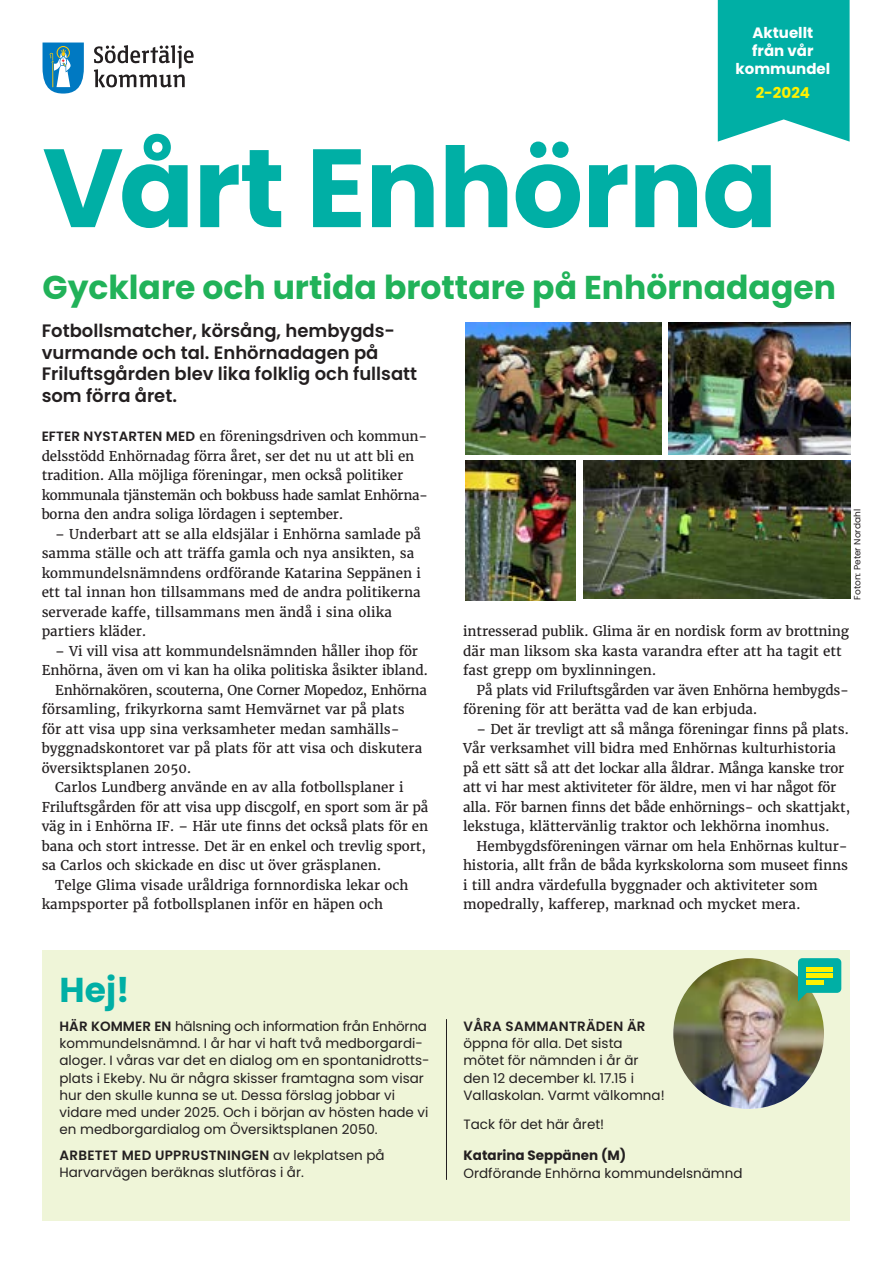
<style>
.page{position:relative;width:893px;height:1263px;background:#fff}
.page>*{position:absolute;margin:0;border:0;box-sizing:border-box;transform-origin:0 0}
.t1{font:700 111px "Poppins Latin";letter-spacing:-.01em;color:#00afa5}
.t2{font:700 34.5px "Poppins Latin";color:#00afa5}
.t3{font:700 33px "Poppins Latin";color:#21b259}
.t4{font:600 18px/21.6px "Poppins Latin";color:#231f20}
.t5{font:700 15px/18px "Poppins Latin";color:#fff;text-align:center}
.t6{font:700 15px "Poppins Latin";color:#fff101}
.t7{font:13.5px/19.5px "Merriweather";color:#231f20}
.t8{font:13.5px/17.2px "Poppins Latin";color:#231f20}
.t9{font:13.5px/19.5px "Merriweather";letter-spacing:-.02em;color:#231f20}
.t10{font:13.5px "Merriweather";letter-spacing:-.025em;color:#231f20}
.t11{font:700 13.5px "Poppins Latin";color:#231f20}
.t12{font:600 13.5px "Poppins Latin";letter-spacing:.02em;color:#231f20}
.t13{font:9px "Poppins Latin";color:#231f20}
.s1{font-family:"Poppins Latin";font-weight:600}
.s2{font-weight:600}
</style>
<div class="page">
<div style="left:43px;top:949px;width:807px;height:271px;background:#eff5d8"></div>
<hr style="left:446px;top:1019px;width:1px;height:160px;background:#231f20">
<svg style="left:94px;top:45px;width:100px;height:42px"></svg>
<svg style="left:43px;top:43px;width:41px;height:51px"></svg>
<img style="left:673px;top:958px;width:151px;height:151px;border-radius:75px">
<svg style="left:798px;top:958px;width:43px;height:43px;background:#36baa0"></svg>
<div style="left:807px;top:973px;width:26px;height:5px;background:#fff101"></div>
<hr style="left:807px;top:980px;width:17px;height:4px;background:#fff101">
<hr style="left:807px;top:967px;width:26px;height:4px;background:#fff101">
<svg style="left:718px;top:0;width:132px;height:142px;background:#14b5ac"></svg>
<img style="left:466px;top:323px;width:195px;height:131px">
<img style="left:668px;top:323px;width:182px;height:131px">
<img style="left:584px;top:460px;width:266px;height:138px">
<img style="left:466px;top:460px;width:110px;height:141px">
<p class="t5" style="left:735px;top:24px;width:96px">Aktuellt från vår kommundel</p>
<p class="t6" style="left:756px;top:82px;width:56px">2-2024</p>
<h1 class="t1" style="left:43px;top:115px;width:737px">Vårt Enhörna</h1>
<h3 class="t3" style="left:43px;top:266px;width:795px">Gycklare och urtida brottare på Enhörnadagen</h3>
<h3 class="t4" style="left:42px;top:320px;width:377px">Fotbollsmatcher, körsång, hembygds&shy;vurmande och tal. Enhörnadagen på Friluftsgården blev lika folklig och fullsatt som förra året.</h3>
<p class="t7" style="left:42px;top:427px;width:388px"><span class="s1">EFTER NYSTARTEN MED</span> en föreningsdriven och kommun&shy;delsstödd Enhörnadag förra året, ser det nu ut att bli en tradition. Alla möjliga föreningar, men också politiker kommunala tjänstemän och bokbuss hade samlat Enhörna&shy;borna den andra soliga lördagen i september.</p>
<p class="t7" style="left:42px;top:524px;width:381px;text-indent:14px">– Underbart att se alla eldsjälar i Enhörna samlade på samma ställe och att träffa gamla och nya ansikten, sa kommundelsnämndens ordförande Katarina Seppänen i ett tal innan hon tillsammans med de andra politikerna serverade kaffe, tillsammans men ändå i sina olika partiers kläder.</p>
<p class="t7" style="left:55px;top:641px;width:364px">– Vi vill visa att kommundelsnämnden håller ihop för</p>
<p class="t7" style="left:42px;top:661px;width:388px">Enhörna, även om vi kan ha olika politiska åsikter ibland.</p>
<p class="t10" style="left:55px;top:682px;width:373px">Enhörnakören, scouterna, One Corner Mopedoz, Enhörna</p>
<p class="t7" style="left:42px;top:700px;width:364px">församling, frikyrkorna samt Hemvärnet var på plats</p>
<p class="t7" style="left:42px;top:719px;width:359px">för att visa upp sina verksamheter medan samhälls-</p>
<p class="t7" style="left:42px;top:739px;width:382px">byggnadskontoret var på plats för att visa och diskutera</p>
<p class="t7" style="left:42px;top:758px;width:151px">översiktsplanen 2050.</p>
<p class="t7" style="left:55px;top:778px;width:350px">Carlos Lundberg använde en av alla fotbollsplaner i</p>
<p class="t7" style="left:42px;top:797px;width:388px">Friluftsgården för att visa upp discgolf, en sport som är på</p>
<p class="t7" style="left:42px;top:817px;width:388px">väg in i Enhörna IF. – Här ute finns det också plats för en</p>
<p class="t7" style="left:42px;top:836px;width:386px">bana och stort intresse. Det är en enkel och trevlig sport,</p>
<p class="t7" style="left:42px;top:856px;width:341px">sa Carlos och skickade en disc ut över gräsplanen.</p>
<p class="t7" style="left:55px;top:875px;width:355px">Telge Glima visade uråldriga fornnordiska lekar och</p>
<p class="t7" style="left:42px;top:895px;width:343px">kampsporter på fotbollsplanen inför en häpen och</p>
<h2 class="t2" style="left:60px;top:967px;width:72px">Hej!</h2>
<p class="t8" style="left:60px;top:1017px;width:371px"><span class="s2">HÄR KOMMER EN</span> hälsning och information från Enhörna kommundelsnämnd. I år har vi haft två medborgardi&shy;aloger. I våras var det en dialog om en spontanidrotts&shy;plats i Ekeby. Nu är några skisser framtagna som visar hur den skulle kunna se ut. Dessa förslag jobbar vi vidare med under 2025. Och i början av hösten hade vi en medborgardialog om Översiktsplanen 2050.</p>
<p class="t8" style="left:60px;top:1147px;width:327px"><span class="s2">ARBETET MED UPPRUSTNINGEN</span> av lekplatsen på<br>Harvarvägen beräknas slutföras i år.</p>
<p class="t13" style="left:852px;top:600px;width:92px;rotate:-90deg">Foton: Peter Nordahl</p>
<p class="t7" style="left:463px;top:622px;width:388px">intresserad publik. Glima är en nordisk form av brottning där man liksom ska kasta varandra efter att ha tagit ett fast grepp om byxlinningen.</p>
<p class="t9" style="left:463px;top:680px;width:387px;text-indent:14px">På plats vid Friluftsgården var även Enhörna hembygds&shy;förening för att berätta vad de kan erbjuda.</p>
<p class="t7" style="left:463px;top:719px;width:389px;text-indent:14px">– Det är trevligt att så många föreningar finns på plats.<br>Vår verksamhet vill bidra med Enhörnas kulturhistoria på ett sätt så att det lockar alla åldrar. Många kanske tror att vi har mest aktiviteter för äldre, men vi har något för alla. För barnen finns det både enhörnings- och skattjakt, lekstuga, klättervänlig traktor och lekhörna inomhus.</p>
<p class="t7" style="left:463px;top:836px;width:386px;text-indent:14px">Hembygdsföreningen värnar om hela Enhörnas kultur&shy;historia, allt från de båda kyrkskolorna som museet finns i till andra värdefulla byggnader och aktiviteter som mopedrally, kafferep, marknad och mycket mera.</p>
<p class="t12" style="left:463px;top:1017px;width:184px">VÅRA SAMMANTRÄDEN ÄR</p>
<p class="t8" style="left:463px;top:1035px;width:203px">öppna för alla. Det sista mötet för nämnden i år är den 12 december kl. 17.15 i<br>Vallaskolan. Varmt välkomna!</p>
<p class="t8" style="left:463px;top:1115px;width:142px">Tack för det här året!</p>
<p class="t11" style="left:463px;top:1147px;width:164px">Katarina Seppänen (M)</p>
<p class="t8" style="left:463px;top:1164px;width:280px">Ordförande Enhörna kommundelsnämnd</p>
</div>
